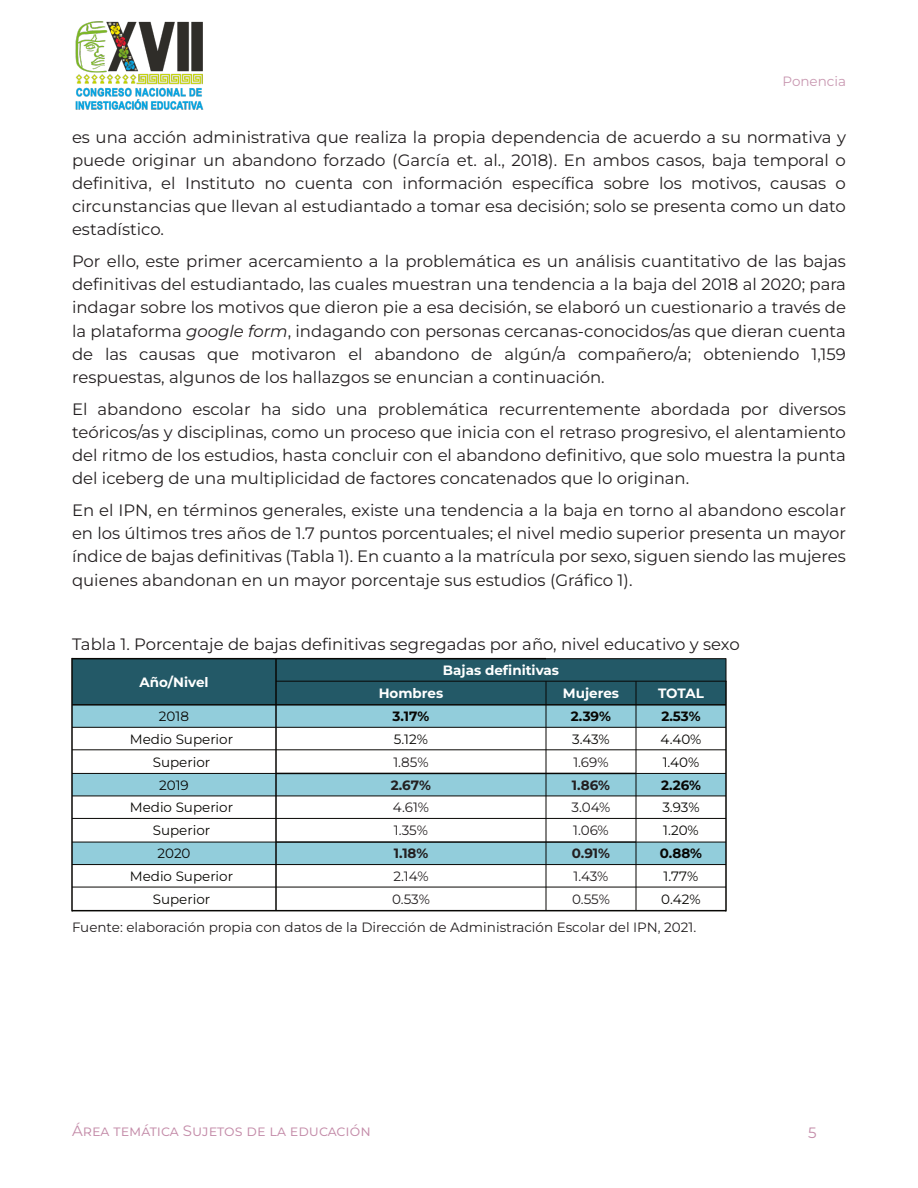
<style>
.page{position:relative;width:918px;height:1188px;background:#fff}
.page>*{position:absolute;margin:0;border:0;box-sizing:border-box;transform-origin:0 0}
.t1{font:16.5px/23.1px "Montserrat";color:#231f20;text-align:justify}
.t2{font:15px "Montserrat";color:#c48ca9}
.t3{font:13.5px "Montserrat";color:#231f20}
.t4{font:13.5px "Montserrat";color:#080704}
.t5{font:700 13.5px/23.1px "Montserrat";color:#fff}
.t6{font:700 13.5px "Montserrat";color:#080704}
.t7{font:700 13.5px "Montserrat";color:#231f20}
.t8{font:13.5px "Montserrat";color:#c998b1}
.s1{font-style:italic}
</style>
<div class="page">
<img style="left:75px;top:21px;width:129px;height:89px">
<svg style="left:73px;top:706px;width:652px;height:158px"></svg>
<div style="left:73px;top:658px;width:654px;height:46px;background:#235967"></div>
<hr style="left:546px;top:681px;width:1px;height:230px;background:#080704">
<hr style="left:636px;top:681px;width:1px;height:230px;background:#080704">
<hr style="left:71px;top:658px;width:2px;height:253px;background:#080704">
<hr style="left:275px;top:659px;width:2px;height:252px;background:#080704">
<hr style="left:725px;top:681px;width:2px;height:230px;background:#080704">
<hr style="left:546px;top:658px;width:180px;height:1px;background:#080704">
<hr style="left:276px;top:681px;width:450px;height:1px;background:#080704">
<hr style="left:72px;top:727px;width:654px;height:1px;background:#080704">
<hr style="left:72px;top:749px;width:654px;height:1px;background:#080704">
<hr style="left:72px;top:773px;width:204px;height:1px;background:#080704">
<hr style="left:636px;top:773px;width:90px;height:1px;background:#080704">
<hr style="left:72px;top:796px;width:654px;height:1px;background:#080704">
<hr style="left:72px;top:818px;width:654px;height:1px;background:#080704">
<hr style="left:72px;top:842px;width:204px;height:1px;background:#080704">
<hr style="left:636px;top:842px;width:90px;height:1px;background:#080704">
<hr style="left:72px;top:864px;width:654px;height:1px;background:#080704">
<hr style="left:72px;top:887px;width:654px;height:1px;background:#080704">
<hr style="left:72px;top:658px;width:474px;height:1px;background:#080704">
<hr style="left:72px;top:704px;width:654px;height:2px;background:#080704">
<hr style="left:276px;top:773px;width:360px;height:1px;background:#080704">
<hr style="left:276px;top:841px;width:360px;height:2px;background:#080704">
<hr style="left:72px;top:910px;width:654px;height:1px;background:#080704">
<p class="t8" style="left:783px;top:73px;width:65px">Ponencia</p>
<p class="t1" style="left:72px;top:125px;width:776px">es una acción administrativa que realiza la propia dependencia de acuerdo a su normativa y puede originar un abandono forzado (García et. al., 2018). En ambos casos, baja temporal o definitiva, el Instituto no cuenta con información específica sobre los motivos, causas o circunstancias que llevan al estudiantado a tomar esa decisión; solo se presenta como un dato estadístico.</p>
<p class="t1" style="left:72px;top:250px;width:776px">Por ello, este primer acercamiento a la problemática es un análisis cuantitativo de las bajas definitivas del estudiantado, las cuales muestran una tendencia a la baja del 2018 al 2020; para indagar sobre los motivos que dieron pie a esa decisión, se elaboró un cuestionario a través de la plataforma <span class="s1">google form</span>, indagando con personas cercanas-conocidos/as que dieran cuenta de las causas que motivaron el abandono de algún/a compañero/a; obteniendo 1,159 respuestas, algunos de los hallazgos se enuncian a continuación.</p>
<p class="t1" style="left:72px;top:397px;width:776px">El abandono escolar ha sido una problemática recurrentemente abordada por diversos teóricos/as y disciplinas, como un proceso que inicia con el retraso progresivo, el alentamiento del ritmo de los estudios, hasta concluir con el abandono definitivo, que solo muestra la punta del iceberg de una multiplicidad de factores concatenados que lo originan.</p>
<p class="t1" style="left:72px;top:499px;width:776px">En el IPN, en términos generales, existe una tendencia a la baja en torno al abandono escolar en los últimos tres años de 1.7 puntos porcentuales; el nivel medio superior presenta un mayor índice de bajas definitivas (Tabla 1). En cuanto a la matrícula por sexo, siguen siendo las mujeres quienes abandonan en un mayor porcentaje sus estudios (Gráfico 1).</p>
<p class="t1" style="left:72px;top:632px;width:669px">Tabla 1. Porcentaje de bajas definitivas segregadas por año, nivel educativo y sexo</p>
<p class="t5" style="left:139px;top:670px;width:71px">Año/Nivel</p>
<p class="t5" style="left:379px;top:659px;width:182px;text-indent:64px">Bajas definitivas<br>Hombres</p>
<p class="t5" style="left:563px;top:682px;width:58px">Mujeres</p>
<p class="t5" style="left:658px;top:682px;width:47px">TOTAL</p>
<p class="t4" style="left:159px;top:708px;width:32px">2018</p>
<p class="t6" style="left:393px;top:708px;width:38px">3.17%</p>
<p class="t6" style="left:571px;top:708px;width:42px">2.39%</p>
<p class="t6" style="left:661px;top:708px;width:41px">2.53%</p>
<p class="t4" style="left:130px;top:731px;width:105px">Medio Superior</p>
<p class="t4" style="left:394px;top:731px;width:36px">5.12%</p>
<p class="t4" style="left:572px;top:731px;width:39px">3.43%</p>
<p class="t4" style="left:661px;top:731px;width:42px">4.40%</p>
<p class="t4" style="left:153px;top:754px;width:59px">Superior</p>
<p class="t3" style="left:393px;top:754px;width:37px">1.85%</p>
<p class="t3" style="left:573px;top:754px;width:37px">1.69%</p>
<p class="t4" style="left:663px;top:754px;width:38px">1.40%</p>
<p class="t4" style="left:159px;top:777px;width:31px">2019</p>
<p class="t7" style="left:391px;top:777px;width:42px">2.67%</p>
<p class="t7" style="left:572px;top:777px;width:40px">1.86%</p>
<p class="t6" style="left:661px;top:777px;width:41px">2.26%</p>
<p class="t4" style="left:130px;top:799px;width:105px">Medio Superior</p>
<p class="t3" style="left:393px;top:799px;width:38px">4.61%</p>
<p class="t3" style="left:572px;top:799px;width:40px">3.04%</p>
<p class="t4" style="left:662px;top:799px;width:39px">3.93%</p>
<p class="t4" style="left:153px;top:822px;width:59px">Superior</p>
<p class="t3" style="left:394px;top:822px;width:36px">1.35%</p>
<p class="t3" style="left:573px;top:822px;width:37px">1.06%</p>
<p class="t4" style="left:663px;top:822px;width:37px">1.20%</p>
<p class="t4" style="left:157px;top:845px;width:35px">2020</p>
<p class="t7" style="left:394px;top:845px;width:36px">1.18%</p>
<p class="t7" style="left:572px;top:845px;width:40px">0.91%</p>
<p class="t6" style="left:660px;top:845px;width:44px">0.88%</p>
<p class="t4" style="left:130px;top:868px;width:105px">Medio Superior</p>
<p class="t3" style="left:393px;top:868px;width:37px">2.14%</p>
<p class="t3" style="left:574px;top:868px;width:36px">1.43%</p>
<p class="t4" style="left:664px;top:868px;width:36px">1.77%</p>
<p class="t4" style="left:153px;top:891px;width:59px">Superior</p>
<p class="t3" style="left:392px;top:891px;width:39px">0.53%</p>
<p class="t3" style="left:572px;top:891px;width:39px">0.55%</p>
<p class="t4" style="left:661px;top:891px;width:41px">0.42%</p>
<p class="t3" style="left:72px;top:919px;width:626px">Fuente: elaboración propia con datos de la Dirección de Administración Escolar del IPN, 2021.</p>
<p class="t2" style="left:72px;top:1122px;width:300px">Área temática Sujetos de la educación</p>
<p class="t2" style="left:808px;top:1124px;width:10px">5</p>
</div>
